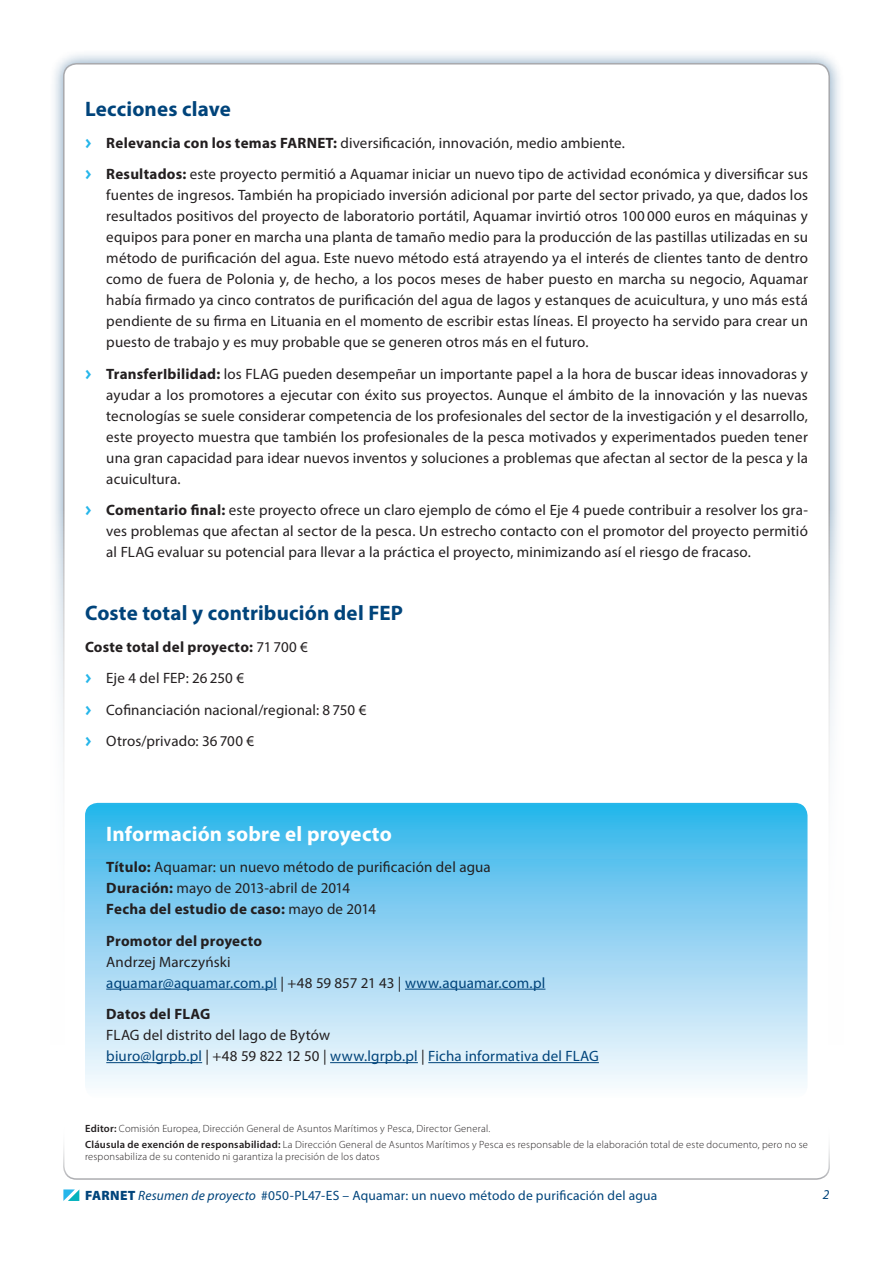
<style>
.page{position:relative;width:893px;height:1263px;background:#fff}
.page>*{position:absolute;margin:0;border:0;box-sizing:border-box;transform-origin:0 0}
.t1{font:700 21px "Myriad Pro";letter-spacing:.01em;color:#00447b}
.t2{font:700 21px "Myriad Pro";letter-spacing:.01em;color:#fff}
.t3{font:15px/21px "Myriad Pro";letter-spacing:.01em;color:#231f20}
.t4{font:15px/21px "Myriad Pro";letter-spacing:.01em;color:#00447b}
.t5{font:700 15px "Myriad Pro";letter-spacing:.015em;color:#231f20}
.t6{font:13.5px "Myriad Pro";letter-spacing:.015em;color:#00447b}
.t7{font:italic 13.5px "Myriad Pro";color:#00447b}
.t8{font:300 10.5px/16.2px "Myriad Pro";letter-spacing:.02em;color:#231f20}
.s1{font-family:"Meta Plus Bold Caps";color:#26b6ea}
.s2{font-weight:700}
.s3{color:#231f20}
.s4{font-weight:600}
.s5{font-weight:900}
.s6{font-style:italic}
</style>
<div class="page">
<div style="left:49px;top:49px;width:795px;height:1165px;background:#00447b;opacity:.5"></div>
<div style="left:64px;top:64px;width:765px;height:1135px;background:#fff;border-radius:13px"></div>
<div style="left:0;top:510px;width:893px;height:753px;background:#fff"></div>
<svg style="left:63px;top:1189px;width:16px;height:12px"></svg>
<svg style="left:63px;top:1146px;width:767px;height:34px"></svg>
<svg style="left:85px;top:803px;width:722px;height:283px"></svg>
<hr style="left:106px;top:989px;width:171px;height:1px;background:#00447b">
<hr style="left:405px;top:989px;width:140px;height:1px;background:#00447b">
<hr style="left:106px;top:1062px;width:96px;height:1px;background:#00447b">
<hr style="left:330px;top:1062px;width:88px;height:1px;background:#00447b">
<hr style="left:428px;top:1062px;width:171px;height:1px;background:#00447b">
<h1 class="t1" style="left:85px;top:95px;width:147px">Lecciones clave</h1>
<p class="t3" style="left:85px;top:127px;width:724px;line-height:31.5px"><span class="s1">&gt;</span> <span class="s2">Relevancia con los temas FARNET:</span> diversificación, innovación, medio ambiente.<br><span class="s1">&gt;</span> <span class="s2">Resultados:</span> este proyecto permitió a Aquamar iniciar un nuevo tipo de actividad económica y diversificar sus</p>
<p class="t3" style="left:106px;top:184px;width:703px;text-align:justify">fuentes de ingresos. También ha propiciado inversión adicional por parte del sector privado, ya que, dados los resultados positivos del proyecto de laboratorio portátil, Aquamar invirtió otros 100 000 euros en máquinas y equipos para poner en marcha una planta de tamaño medio para la producción de las pastillas utilizadas en su método de purificación del agua. Este nuevo método está atrayendo ya el interés de clientes tanto de dentro como de fuera de Polonia y, de hecho, a los pocos meses de haber puesto en marcha su negocio, Aquamar había firmado ya cinco contratos de purificación del agua de lagos y estanques de acuicultura, y uno más está pendiente de su firma en Lituania en el momento de escribir estas líneas. El proyecto ha servido para crear un puesto de trabajo y es muy probable que se generen otros más en el futuro.</p>
<p class="t3" style="left:106px;top:363px;width:703px;text-align:justify;text-indent:-21px"><span class="s1">&gt;</span> <span class="s2">TransferIbilidad:</span> los FLAG pueden desempeñar un importante papel a la hora de buscar ideas innovadoras y ayudar a los promotores a ejecutar con éxito sus proyectos. Aunque el ámbito de la innovación y las nuevas tecnologías se suele considerar competencia de los profesionales del sector de la investigación y el desarrollo, este proyecto muestra que también los profesionales de la pesca motivados y experimentados pueden tener una gran capacidad para idear nuevos inventos y soluciones a problemas que afectan al sector de la pesca y la acuicultura.</p>
<p class="t3" style="left:106px;top:499px;width:703px;text-align:justify;text-indent:-21px"><span class="s1">&gt;</span> <span class="s2">Comentario final:</span> este proyecto ofrece un claro ejemplo de cómo el Eje 4 puede contribuir a resolver los gra&shy;ves problemas que afectan al sector de la pesca. Un estrecho contacto con el promotor del proyecto permitió al FLAG evaluar su potencial para llevar a la práctica el proyecto, minimizando así el riesgo de fracaso.</p>
<h1 class="t1" style="left:85px;top:599px;width:320px">Coste total y contribución del FEP</h1>
<p class="t3" style="left:85px;top:631px;width:283px;line-height:31.5px"><span class="s2">Coste total del proyecto:</span> 71 700 €<br><span class="s1">&gt;</span> Eje 4 del FEP: 26 250 €<br><span class="s1">&gt;</span> Cofinanciación nacional/regional: 8 750 € <span class="s1">&gt;</span> Otros/privado: 36 700 €</p>
<h1 class="t2" style="left:106px;top:820px;width:287px">Información sobre el proyecto</h1>
<p class="t3" style="left:106px;top:856px;width:386px"><span class="s2">Título:</span> Aquamar: un nuevo método de purificación del agua<br><span class="s2">Duración:</span> mayo de 2013-abril de 2014<br><span class="s2">Fecha del estudio de caso:</span> mayo de 2014</p>
<p class="t5" style="left:106px;top:931px;width:157px">Promotor del proyecto</p>
<p class="t4" style="left:106px;top:951px;width:440px"><span class="s3">Andrzej Marczyński<br></span>aquamar@aquamar.com.pl <span class="s3">| +48 59 857 21 43 |</span> www.aquamar.com.pl</p>
<p class="t5" style="left:106px;top:1004px;width:105px">Datos del FLAG</p>
<p class="t4" style="left:106px;top:1024px;width:494px"><span class="s3">FLAG del distrito del lago de Bytów<br></span>biuro@lgrpb.pl <span class="s3">| +48 59 822 12 50 |</span> www.lgrpb.pl <span class="s3">|</span> Ficha informativa del FLAG</p>
<p class="t8" style="left:85px;top:1120px;width:724px"><span class="s4">Editor:</span> Comisión Europea, Dirección General de Asuntos Marítimos y Pesca, Director General.<br><span class="s4">Cláusula de exención de responsabilidad:</span> La Dirección General de Asuntos Marítimos y Pesca es responsable de la elaboración total de este documento, pero no se</p>
<p class="t8" style="left:85px;top:1148px;width:296px">responsabiliza de su contenido ni garantiza la precisión de los datos</p>
<p class="t6" style="left:85px;top:1187px;width:574px"><span class="s5">FARNET</span> <span class="s6">Resumen de proyecto</span> #050-PL47-ES – Aquamar: un nuevo método de purificación del agua</p>
<p class="t7" style="left:823px;top:1186px;width:8px">2</p>
</div>
